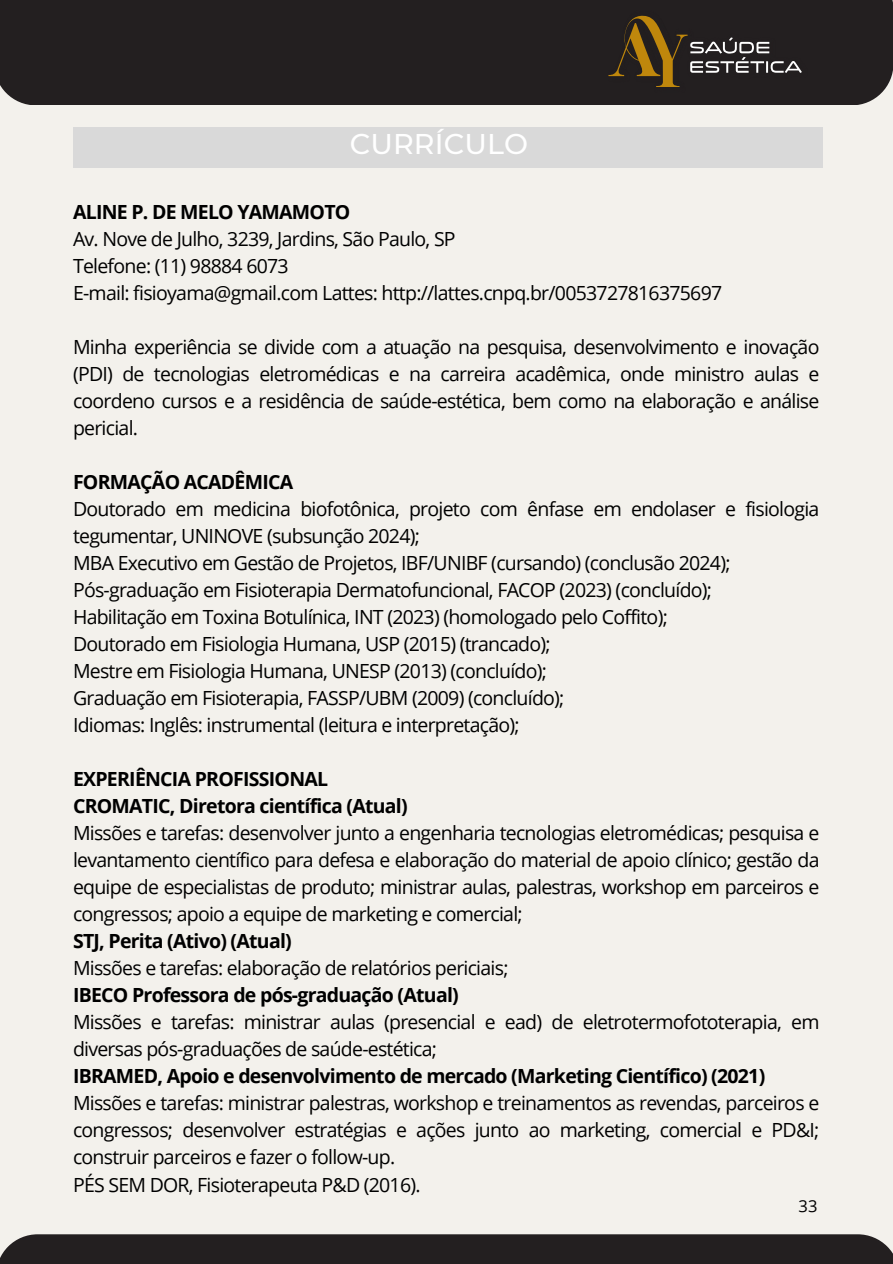
<style>
.page{position:relative;width:893px;height:1264px;background:#fff}
.page>*{position:absolute;margin:0;border:0;box-sizing:border-box;transform-origin:0 0}
.t1{font:500 28.5px "Montserrat";letter-spacing:.005em;color:#fff}
.t2{font:19.5px/27px "Open Sans";letter-spacing:-.04em;color:#000;text-align:justify}
.t3{font:700 19.5px "Open Sans";letter-spacing:-.04em;color:#000}
.t4{font:16.5px "Open Sans";color:#000}
</style>
<div class="page">
<div style="left:0;top:0;width:892px;height:1263px;background:#f3f1ec"></div>
<div style="left:0;top:1234px;width:892px;height:29px;background:#231f20"></div>
<div style="left:0;top:0;width:892px;height:105px;background:#231f20"></div>
<div style="left:608px;top:11px;width:199px;height:81px;background:#231f20"></div>
<img style="left:608px;top:11px;width:83px;height:5px">
<svg style="left:608px;top:16px;width:193px;height:71px;background:#41372b"></svg>
<div style="left:73px;top:127px;width:749px;height:40px;background:#d9d9d9"></div>
<p class="t1" style="left:350px;top:126px;width:180px">CURRÍCULO</p>
<p class="t3" style="left:73px;top:198px;width:279px">ALINE P. DE MELO YAMAMOTO</p>
<p class="t2" style="left:73px;top:225px;width:384px">Av. Nove de Julho, 3239, Jardins, São Paulo, SP</p>
<p class="t2" style="left:73px;top:252px;width:217px">Telefone: (11) 98884 6073</p>
<p class="t2" style="left:73px;top:279px;width:650px">E-mail: fisioyama@gmail.com Lattes: http://lattes.cnpq.br/0053727816375697</p>
<p class="t2" style="left:73px;top:333px;width:748px">Minha experiência se divide com a atuação na pesquisa, desenvolvimento e inovação (PDI) de tecnologias eletromédicas e na carreira acadêmica, onde ministro aulas e coordeno cursos e a residência de saúde-estética, bem como na elaboração e análise pericial.</p>
<p class="t3" style="left:73px;top:468px;width:222px">FORMAÇÃO ACADÊMICA</p>
<p class="t2" style="left:73px;top:495px;width:748px">Doutorado em medicina biofotônica, projeto com ênfase em endolaser e fisiologia tegumentar, UNINOVE (subsunção 2024);</p>
<p class="t2" style="left:73px;top:549px;width:659px">MBA Executivo em Gestão de Projetos, IBF/UNIBF (cursando) (conclusão 2024);</p>
<p class="t2" style="left:73px;top:576px;width:640px">Pós-graduação em Fisioterapia Dermatofuncional, FACOP (2023) (concluído);</p>
<p class="t2" style="left:73px;top:603px;width:596px">Habilitação em Toxina Botulínica, INT (2023) (homologado pelo Coffito);</p>
<p class="t2" style="left:73px;top:630px;width:479px">Doutorado em Fisiologia Humana, USP (2015) (trancado);</p>
<p class="t2" style="left:73px;top:657px;width:475px">Mestre em Fisiologia Humana, UNESP (2013) (concluído);</p>
<p class="t2" style="left:73px;top:684px;width:493px">Graduação em Fisioterapia, FASSP/UBM (2009) (concluído);</p>
<p class="t2" style="left:73px;top:711px;width:448px">Idiomas: Inglês: instrumental (leitura e interpretação);</p>
<p class="t3" style="left:73px;top:765px;width:257px">EXPERIÊNCIA PROFISSIONAL</p>
<p class="t3" style="left:73px;top:792px;width:336px">CROMATIC, Diretora científica (Atual)</p>
<p class="t2" style="left:73px;top:819px;width:748px">Missões e tarefas: desenvolver junto a engenharia tecnologias eletromédicas; pesquisa e levantamento científico para defesa e elaboração do material de apoio clínico; gestão da equipe de especialistas de produto; ministrar aulas, palestras, workshop em parceiros e congressos; apoio a equipe de marketing e comercial;</p>
<p class="t3" style="left:73px;top:927px;width:220px">STJ, Perita (Ativo) (Atual)</p>
<p class="t2" style="left:73px;top:954px;width:437px">Missões e tarefas: elaboração de relatórios periciais;</p>
<p class="t3" style="left:73px;top:981px;width:387px">IBECO Professora de pós-graduação (Atual)</p>
<p class="t2" style="left:73px;top:1008px;width:748px">Missões e tarefas: ministrar aulas (presencial e ead) de eletrotermofototerapia, em diversas pós-graduações de saúde-estética;</p>
<p class="t3" style="left:73px;top:1062px;width:693px">IBRAMED, Apoio e desenvolvimento de mercado (Marketing Científico) (2021)</p>
<p class="t2" style="left:73px;top:1089px;width:748px">Missões e tarefas: ministrar palestras, workshop e treinamentos as revendas, parceiros e congressos; desenvolver estratégias e ações junto ao marketing, comercial e PD&amp;I; construir parceiros e fazer o follow-up.</p>
<p class="t2" style="left:73px;top:1170px;width:349px">PÉS SEM DOR, Fisioterapeuta P&amp;D (2016).</p>
<h1 class="t4" style="left:798px;top:1193px;width:20px">33</h1>
</div>
